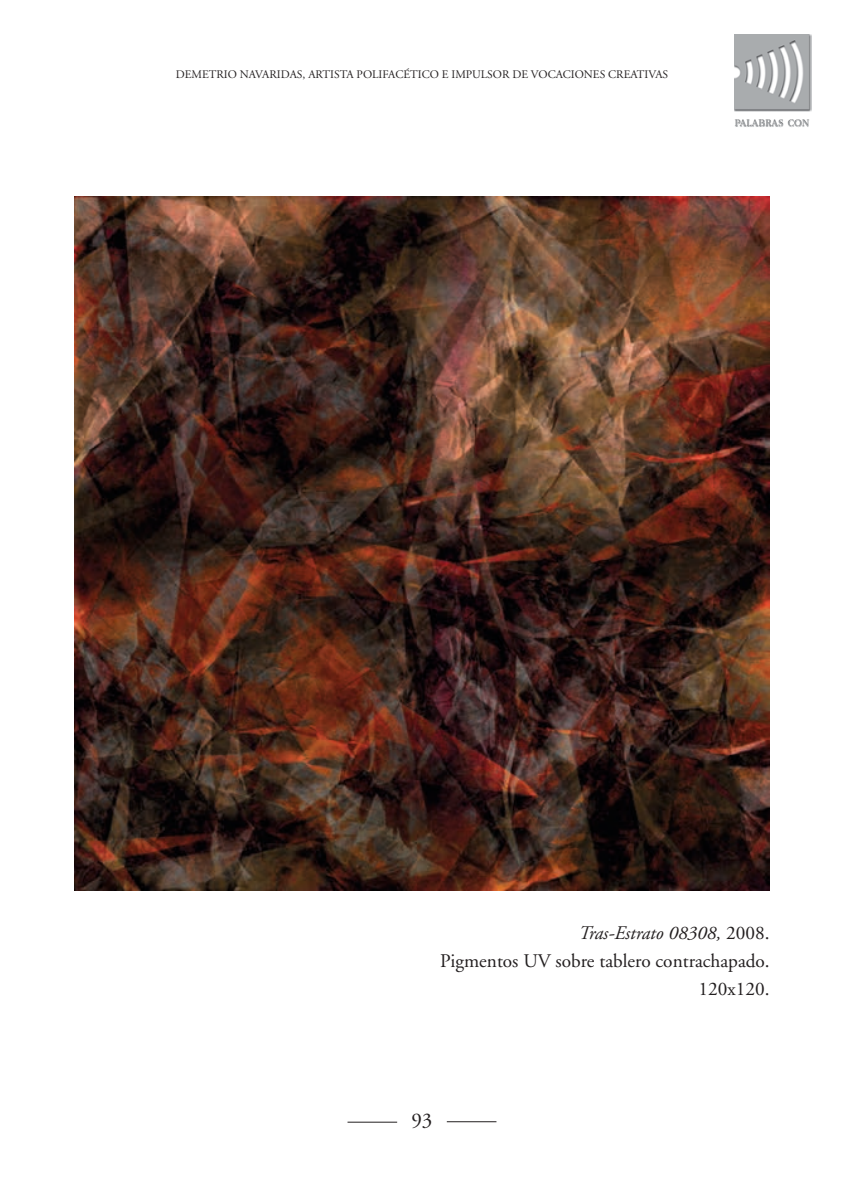
<style>
.page{position:relative;width:844px;height:1191px;background:#fff}
.page>*{position:absolute;margin:0;border:0;box-sizing:border-box;transform-origin:0 0}
.t1{font:21px "Adobe Garamond";color:#231f20}
.t2{font:19.25px/28px "Adobe Garamond";color:#231f20;text-align:right}
.t3{font:11.55px "Adobe Garamond";color:#231f20}
.t4{font:10.5px "ITC Garamond Std";letter-spacing:.005em;color:#6e7072;scale:.95 1}
.s1{font-style:italic}
</style>
<div class="page">
<hr style="left:347px;top:1121px;width:50px;height:1px;background:#231f20">
<hr style="left:446px;top:1121px;width:50px;height:1px;background:#231f20">
<img style="left:734px;top:35px;width:76px;height:76px">
<img style="left:74px;top:196px;width:695px;height:695px">
<p class="t3" style="left:176px;top:68px;width:494px">DEMETRIO NAVARIDAS, ARTISTA POLIFACÉTICO E IMPULSOR DE VOCACIONES CREATIVAS</p>
<p class="t4" style="left:734px;top:117px;width:80px">PALABRAS CON</p>
<p class="t2" style="left:440px;top:919px;width:331px"><span class="s1">Tras-Estrato 08308,</span> 2008.<br>Pigmentos UV sobre tablero contrachapado.<br>120x120.</p>
<p class="t1" style="left:411px;top:1109px;width:22px">93</p>
</div>
